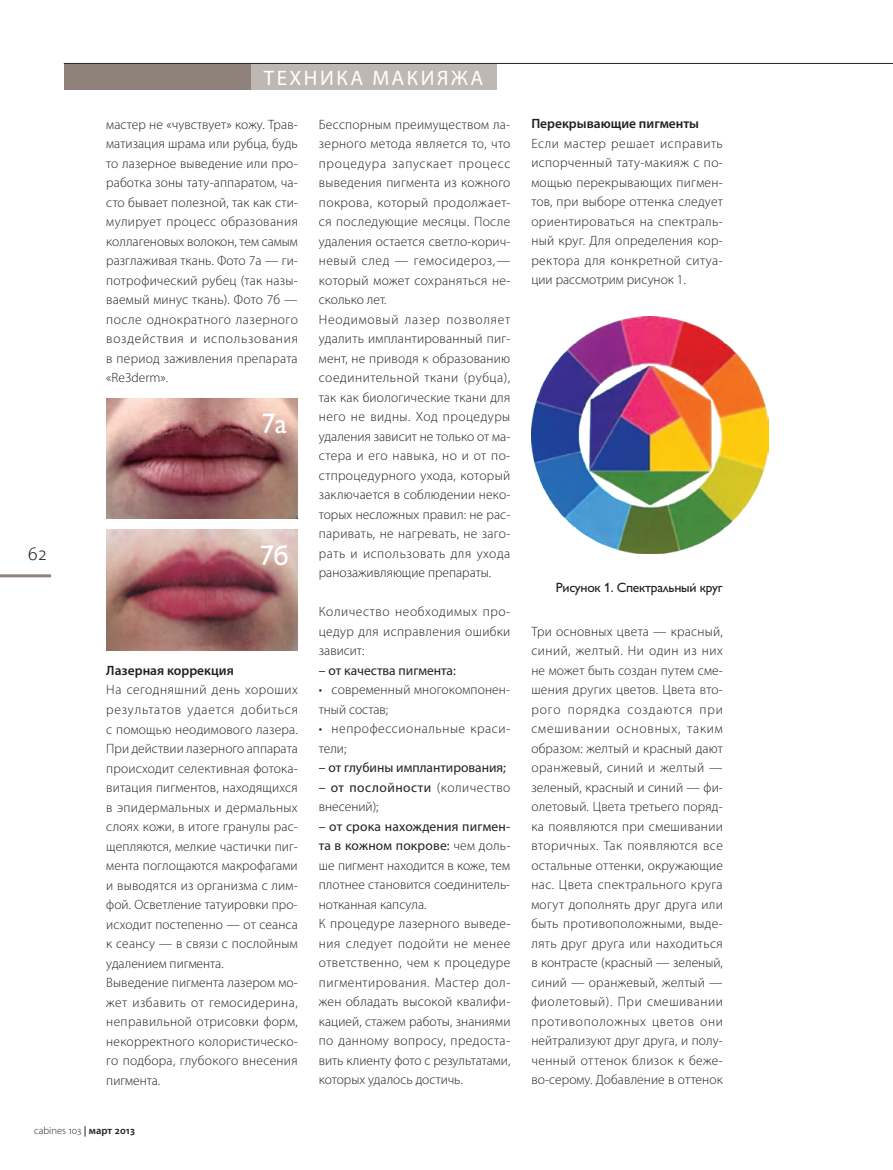
<style>
.page{position:relative;width:893px;height:1170px;background:#fff}
.page>*{position:absolute;margin:0;border:0;box-sizing:border-box;transform-origin:0 0}
.t1{font:28.5px "Gill Sans C";color:#fff}
.t2{font:21px "Myriad Pro";letter-spacing:.12em;color:#fff}
.t3{font:200 18px "The Sans";color:#231f20}
.t4{font:300 13.5px/19.5px "Myriad Pro";letter-spacing:.015em;color:#231f20}
.t5{font:13.5px "Myriad Pro";color:#231f20}
.t6{font:600 13.5px "Myriad Pro";color:#231f20}
.t7{font:300 13.5px/19.5px "Myriad Pro";letter-spacing:.04em;color:#231f20}
.t8{font:13.5px "Gill Sans C";letter-spacing:-.02em;color:#231f20}
.t9{font:300 10.5px "Myriad Pro";color:#231f20}
.s1{font-weight:400}
.s2{font-weight:600}
</style>
<div class="page">
<img style="left:106px;top:398px;width:192px;height:120px">
<img style="left:106px;top:529px;width:192px;height:121px">
<img style="left:531px;top:317px;width:238px;height:236px">
<hr style="left:64px;top:63px;width:829px;height:1px;background:#231f20">
<div style="left:64px;top:64px;width:187px;height:26px;background:#8f827a"></div>
<div style="left:251px;top:64px;width:245px;height:26px;background:#bfb7b2"></div>
<hr style="left:0;top:574px;width:51px;height:3px;background:#8f827a">
<h3 class="t3" style="left:28px;top:538px;width:21px">62</h3>
<h2 class="t2" style="left:264px;top:65px;width:221px">Техника макияжа</h2>
<p class="t4" style="left:106px;top:114px;width:193px;text-align:justify">мастер не «чувствует» кожу. Трав&shy;матизация шрама или рубца, будь то лазерное выведение или про&shy;работка зоны тату-аппаратом, ча&shy;сто бывает полезной, так как сти&shy;мулирует процесс образования коллагеновых волокон, тем самым разглаживая ткань. Фото 7а — ги&shy;потрофический рубец (так назы&shy;ваемый минус ткань). Фото 7б — после однократного лазерного воздействия и использования в период заживления препарата «Re3derm».</p>
<h1 class="t1" style="left:261px;top:406px;width:27px">7а</h1>
<h1 class="t1" style="left:260px;top:539px;width:30px">7б</h1>
<p class="t6" style="left:106px;top:661px;width:129px">Лазерная коррекция</p>
<p class="t4" style="left:106px;top:680px;width:193px">На сегодняшний день хороших результатов удается добиться с помощью неодимового лазера.<br>При действии лазерного аппарата происходит селективная фотока&shy;витация пигментов, находящихся в эпидермальных и дермальных слоях кожи, в итоге гранулы рас&shy;щепляются, мелкие частички пиг&shy;мента поглощаются макрофагами и выводятся из организма с лим&shy;фой. Осветление татуировки про&shy;исходит постепенно — от сеанса к сеансу — в связи с послойным удалением пигмента.<br>Выведение пигмента лазером мо&shy;жет избавить от гемосидерина, неправильной отрисовки форм, некорректного колористическо&shy;го подбора, глубокого внесения пигмента.</p>
<p class="t4" style="left:319px;top:114px;width:193px">Бесспорным преимуществом ла&shy;зерного метода является то, что процедура запускает процесс выведения пигмента из кожного покрова, который продолжает&shy;ся последующие месяцы. После удаления остается светло-корич&shy;невый след — гемосидероз,— который может сохраняться не&shy;сколько лет.<br>Неодимовый лазер позволяет удалить имплантированный пиг&shy;мент, не приводя к образованию соединительной ткани (рубца), так как биологические ткани для него не видны. Ход процедуры удаления зависит не только от ма&shy;стера и его навыка, но и от по&shy;стпроцедурного ухода, который заключается в соблюдении неко&shy;торых несложных правил: не рас&shy;паривать, не нагревать, не заго&shy;рать и использовать для ухода ранозаживляющие препараты.</p>
<p class="t4" style="left:319px;top:601px;width:193px;text-align:justify">Количество необходимых про&shy;цедур для исправления ошибки зависит:</p>
<p class="t5" style="left:319px;top:661px;width:139px">– от качества пигмента:</p>
<p class="t4" style="left:319px;top:679px;width:193px">• современный многокомпонен&shy;тный состав;</p>
<p class="t7" style="left:319px;top:718px;width:192px">• непрофессиональные краси&shy;тели;</p>
<p class="t5" style="left:319px;top:759px;width:189px">– от глубины имплантирования;</p>
<p class="t4" style="left:319px;top:777px;width:193px"><span class="s1">– от послойности</span> (количество внесений);</p>
<p class="t4" style="left:319px;top:816px;width:193px"><span class="s1">– от срока нахождения пигмен&shy;та в кожном покрове:</span> чем доль&shy;ше пигмент находится в коже, тем плотнее становится соединитель&shy;нотканная капсула.<br>К процедуре лазерного выведе&shy;ния следует подойти не менее ответственно, чем к процедуре пигментирования. Мастер дол&shy;жен обладать высокой квалифи&shy;кацией, стажем работы, знаниями по данному вопросу, предоста&shy;вить клиенту фото с результатами, которых удалось достичь.</p>
<p class="t9" style="left:34px;top:1124px;width:103px">cabines 103 <span class="s2">| март 2013</span></p>
<p class="t6" style="left:531px;top:115px;width:169px">Перекрывающие пигменты</p>
<p class="t4" style="left:531px;top:133px;width:193px;text-align:justify">Если мастер решает исправить испорченный тату-макияж с по&shy;мощью перекрывающих пигмен&shy;тов, при выборе оттенка следует ориентироваться на спектраль&shy;ный круг. Для определения кор&shy;ректора для конкретной ситуа&shy;ции рассмотрим рисунок 1.</p>
<p class="t8" style="left:556px;top:580px;width:168px">Рисунок 1. Спектральный круг</p>
<p class="t4" style="left:531px;top:621px;width:193px;text-align:justify">Три основных цвета — красный, синий, желтый. Ни один из них не может быть создан путем сме&shy;шения других цветов. Цвета вто&shy;рого порядка создаются при смешивании основных, таким образом: желтый и красный дают оранжевый, синий и желтый — зеленый, красный и синий — фи&shy;олетовый. Цвета третьего поряд&shy;ка появляются при смешивании вторичных. Так появляются все остальные оттенки, окружающие нас. Цвета спектрального круга могут дополнять друг друга или быть противоположными, выде&shy;лять друг друга или находиться в контрасте (красный — зеленый, синий — оранжевый, желтый — фиолетовый). При смешивании противоположных цветов они нейтрализуют друг друга, и полу&shy;ченный оттенок близок к беже&shy;во-серому. Добавление в оттенок</p>
</div>
